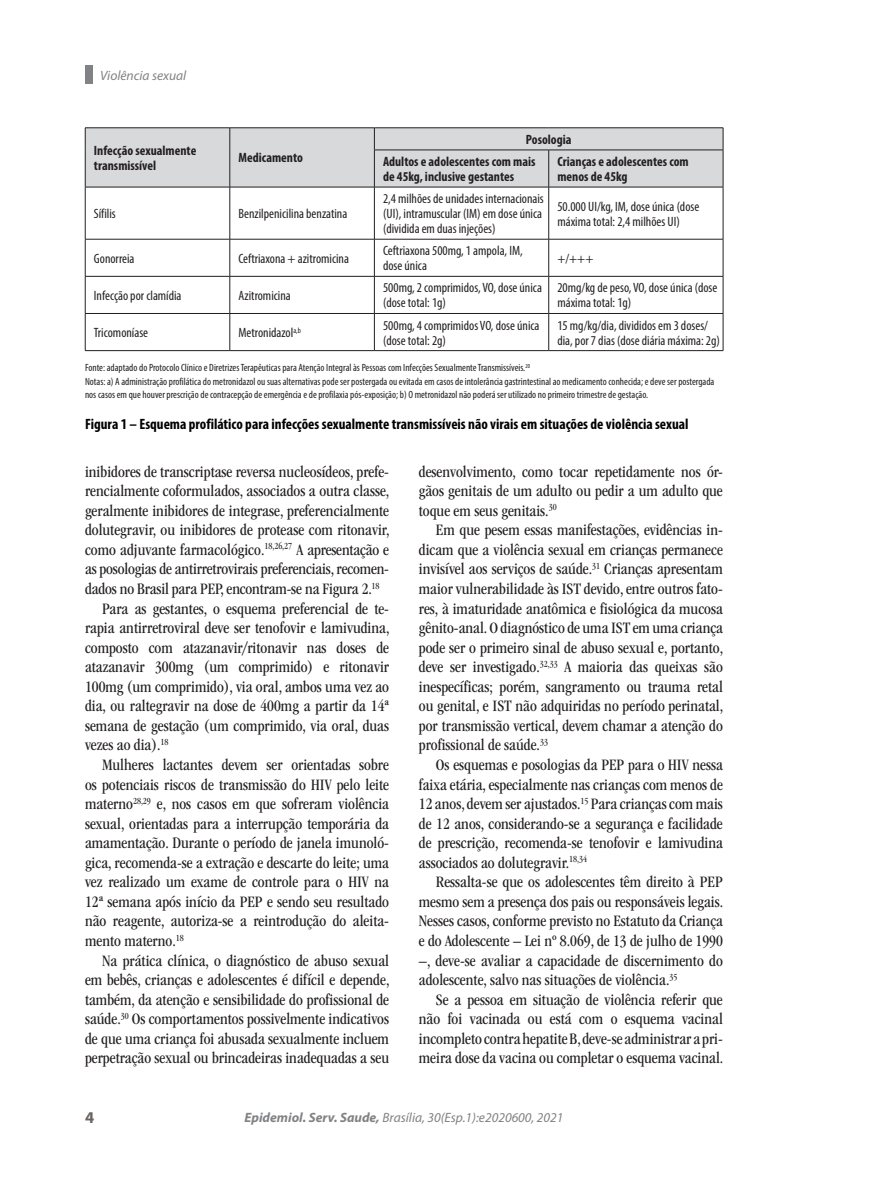
<style>
.page{position:relative;width:893px;height:1191px;background:#fff}
.page>*{position:absolute;margin:0;border:0;box-sizing:border-box;transform-origin:0 0}
.texto_nor{font:condensed 16.5px/19.5px "ITC Garamond Std";color:#231f20;text-align:justify}
.t1{font:700 16.5px "Myriad Pro";color:#6b6360}
.titulo_tab_fig{font:700 condensed 15px "Myriad Pro";color:#000}
.texto_tab_esq{font:condensed 13.5px/15px "Myriad Pro";color:#231f20}
.texto_tab_esq-2{font:700 condensed 13.5px/15px "Myriad Pro";color:#231f20}
.t2{font:italic 13.5px "Myriad Pro";color:#808285}
.texto_tab_cen{font:700 condensed 13.5px "Myriad Pro";color:#231f20}
.legenda_esq{font:condensed 10.5px/13.5px "Myriad Pro";color:#231f20}
.s1{font-weight:700}
</style>
<div class="page">
<div style="left:85px;top:65px;width:8px;height:19px;background:#808285"></div>
<hr style="left:85px;top:187px;width:145px;height:1px;background:#231f20">
<hr style="left:374px;top:187px;width:175px;height:1px;background:#231f20">
<hr style="left:549px;top:187px;width:174px;height:1px;background:#231f20">
<hr style="left:85px;top:127px;width:145px;height:1px;background:#231f20">
<hr style="left:374px;top:127px;width:175px;height:1px;background:#231f20">
<hr style="left:549px;top:127px;width:174px;height:1px;background:#231f20">
<hr style="left:230px;top:187px;width:1px;height:52px;background:#231f20">
<hr style="left:374px;top:187px;width:1px;height:52px;background:#231f20">
<hr style="left:548px;top:187px;width:1px;height:52px;background:#231f20">
<hr style="left:85px;top:239px;width:145px;height:1px;background:#231f20">
<hr style="left:230px;top:239px;width:144px;height:1px;background:#231f20">
<hr style="left:230px;top:239px;width:1px;height:37px;background:#231f20">
<hr style="left:374px;top:239px;width:175px;height:1px;background:#231f20">
<hr style="left:374px;top:239px;width:1px;height:37px;background:#231f20">
<hr style="left:549px;top:239px;width:174px;height:1px;background:#231f20">
<hr style="left:548px;top:239px;width:1px;height:37px;background:#231f20">
<hr style="left:85px;top:276px;width:145px;height:1px;background:#231f20">
<hr style="left:230px;top:276px;width:144px;height:1px;background:#231f20">
<hr style="left:230px;top:276px;width:1px;height:37px;background:#231f20">
<hr style="left:374px;top:276px;width:175px;height:1px;background:#231f20">
<hr style="left:374px;top:276px;width:1px;height:37px;background:#231f20">
<hr style="left:549px;top:276px;width:174px;height:1px;background:#231f20">
<hr style="left:548px;top:276px;width:1px;height:37px;background:#231f20">
<hr style="left:85px;top:313px;width:145px;height:1px;background:#231f20">
<hr style="left:230px;top:313px;width:144px;height:1px;background:#231f20">
<hr style="left:230px;top:314px;width:1px;height:36px;background:#231f20">
<hr style="left:374px;top:313px;width:175px;height:1px;background:#231f20">
<hr style="left:374px;top:314px;width:1px;height:36px;background:#231f20">
<hr style="left:549px;top:313px;width:174px;height:1px;background:#231f20">
<hr style="left:548px;top:314px;width:1px;height:36px;background:#231f20">
<hr style="left:85px;top:187px;width:1px;height:52px;background:#231f20">
<hr style="left:723px;top:187px;width:1px;height:52px;background:#231f20">
<hr style="left:85px;top:239px;width:1px;height:37px;background:#231f20">
<hr style="left:723px;top:239px;width:1px;height:37px;background:#231f20">
<hr style="left:85px;top:276px;width:1px;height:37px;background:#231f20">
<hr style="left:723px;top:276px;width:1px;height:37px;background:#231f20">
<hr style="left:85px;top:314px;width:1px;height:36px;background:#231f20">
<hr style="left:723px;top:314px;width:1px;height:36px;background:#231f20">
<hr style="left:85px;top:350px;width:145px;height:1px;background:#231f20">
<hr style="left:230px;top:350px;width:144px;height:1px;background:#231f20">
<hr style="left:374px;top:350px;width:175px;height:1px;background:#231f20">
<hr style="left:549px;top:350px;width:174px;height:1px;background:#231f20">
<hr style="left:230px;top:127px;width:144px;height:1px;background:#231f20">
<svg style="left:85px;top:128px;width:639px;height:59px;background:#d1d2d4"></svg>
<hr style="left:230px;top:150px;width:1px;height:37px;background:#231f20">
<hr style="left:374px;top:150px;width:1px;height:37px;background:#231f20">
<hr style="left:230px;top:187px;width:144px;height:1px;background:#231f20">
<p class="t2" style="left:100px;top:67px;width:88px">Violência sexual</p>
<p class="texto_tab_esq-2" style="left:94px;top:143px;width:104px">Infecção sexualmente transmissível</p>
<p class="texto_tab_esq-2" style="left:238px;top:150px;width:66px">Medicamento</p>
<p class="texto_tab_esq" style="left:94px;top:206px;width:23px">Sífilis</p>
<p class="texto_tab_esq" style="left:238px;top:206px;width:110px">Benzilpenicilina benzatina</p>
<p class="texto_tab_cen" style="left:526px;top:131px;width:47px">Posologia</p>
<p class="texto_tab_esq-2" style="left:383px;top:154px;width:154px">Adultos e adolescentes com mais de 45kg, inclusive gestantes</p>
<p class="texto_tab_esq-2" style="left:557px;top:154px;width:133px">Crianças e adolescentes com menos de 45kg</p>
<p class="texto_tab_esq" style="left:383px;top:191px;width:162px">2,4 milhões de unidades internacionais (UI), intramuscular (IM) em dose única (dividida em duas injeções)</p>
<p class="texto_tab_esq" style="left:557px;top:198px;width:143px">50.000 UI/kg, IM, dose única (dose máxima total: 2,4 milhões UI)</p>
<p class="texto_tab_esq" style="left:94px;top:251px;width:42px">Gonorreia</p>
<p class="texto_tab_esq" style="left:238px;top:251px;width:112px">Ceftriaxona + azitromicina</p>
<p class="texto_tab_esq" style="left:383px;top:243px;width:141px">Ceftriaxona 500mg, 1 ampola, IM, dose única</p>
<p class="texto_tab_esq" style="left:557px;top:251px;width:37px">+/+++</p>
<p class="texto_tab_esq" style="left:94px;top:288px;width:89px">Infecção por clamídia</p>
<p class="texto_tab_esq" style="left:238px;top:288px;width:54px">Azitromicina</p>
<p class="texto_tab_esq" style="left:383px;top:280px;width:160px">500mg, 2 comprimidos, VO, dose única (dose total: 1g)</p>
<p class="texto_tab_esq" style="left:557px;top:280px;width:161px">20mg/kg de peso, VO, dose única (dose máxima total: 1g)</p>
<p class="texto_tab_esq" style="left:94px;top:325px;width:56px">Tricomoníase</p>
<p class="texto_tab_esq" style="left:238px;top:325px;width:64px">Metronidazol<sup>a,b</sup></p>
<p class="texto_tab_esq" style="left:383px;top:317px;width:158px">500mg, 4 comprimidos VO, dose única (dose total: 2g)</p>
<p class="texto_tab_esq" style="left:557px;top:317px;width:164px">15 mg/kg/dia, divididos em 3 doses/ dia, por 7 dias (dose diária máxima: 2g)</p>
<p class="legenda_esq" style="left:85px;top:361px;width:446px">Fonte: adaptado do Protocolo Clínico e Diretrizes Terapêuticas para Atenção Integral às Pessoas com Infecções Sexualmente Transmissíveis.<sup>20</sup></p>
<p class="legenda_esq" style="left:85px;top:374px;width:631px">Notas: a) A administração profilática do metronidazol ou suas alternativas pode ser postergada ou evitada em casos de intolerância gastrintestinal ao medicamento conhecida; e deve ser postergada nos casos em que houver prescrição de contracepção de emergência e de profilaxia pós-exposição; b) O metronidazol não poderá ser utilizado no primeiro trimestre de gestação.</p>
<p class="titulo_tab_fig" style="left:85px;top:414px;width:605px">Figura 1 – Esquema profilático para infecções sexualmente transmissíveis não virais em situações de violência sexual</p>
<p class="texto_nor" style="left:85px;top:462px;width:306px">inibidores de transcriptase reversa nucleosídeos, prefe&shy;rencialmente coformulados, associados a outra classe, geralmente inibidores de integrase, preferencialmente dolutegravir, ou inibidores de protease com ritonavir, como adjuvante farmacológico.<sup>18,26,27</sup> A apresentação e as posologias de antirretrovirais preferenciais, recomen&shy;dados no Brasil para PEP, encontram-se na Figura 2.<sup>18</sup></p>
<p class="texto_nor" style="left:85px;top:598px;width:306px;text-indent:17px">Para as gestantes, o esquema preferencial de te&shy;rapia antirretroviral deve ser tenofovir e lamivudina, composto com atazanavir/ritonavir nas doses de atazanavir 300mg (um comprimido) e ritonavir 100mg (um comprimido), via oral, ambos uma vez ao dia, ou raltegravir na dose de 400mg a partir da 14ª semana de gestação (um comprimido, via oral, duas vezes ao dia).<sup>18</sup></p>
<p class="texto_nor" style="left:85px;top:755px;width:306px;text-indent:17px">Mulheres lactantes devem ser orientadas sobre os potenciais riscos de transmissão do HIV pelo leite materno<sup>28,29</sup> e, nos casos em que sofreram violência sexual, orientadas para a interrupção temporária da amamentação. Durante o período de janela imunoló&shy;gica, recomenda-se a extração e descarte do leite; uma vez realizado um exame de controle para o HIV na 12ª semana após início da PEP e sendo seu resultado não reagente, autoriza-se a reintrodução do aleita&shy;mento materno.<sup>18</sup></p>
<p class="texto_nor" style="left:85px;top:950px;width:306px;text-indent:17px">Na prática clínica, o diagnóstico de abuso sexual em bebês, crianças e adolescentes é difícil e depende, também, da atenção e sensibilidade do profissional de saúde.<sup>30</sup> Os comportamentos possivelmente indicativos de que uma criança foi abusada sexualmente incluem perpetração sexual ou brincadeiras inadequadas a seu</p>
<p class="texto_nor" style="left:419px;top:462px;width:306px">desenvolvimento, como tocar repetidamente nos ór&shy;gãos genitais de um adulto ou pedir a um adulto que toque em seus genitais.<sup>30</sup></p>
<p class="texto_nor" style="left:419px;top:520px;width:306px;text-indent:17px">Em que pesem essas manifestações, evidências in&shy;dicam que a violência sexual em crianças permanece invisível aos serviços de saúde.<sup>31</sup> Crianças apresentam maior vulnerabilidade às IST devido, entre outros fato&shy;res, à imaturidade anatômica e fisiológica da mucosa gênito-anal. O diagnóstico de uma IST em uma criança pode ser o primeiro sinal de abuso sexual e, portanto, deve ser investigado.<sup>32,33</sup> A maioria das queixas são inespecíficas; porém, sangramento ou trauma retal ou genital, e IST não adquiridas no período perinatal, por transmissão vertical, devem chamar a atenção do profissional de saúde.<sup>33</sup></p>
<p class="texto_nor" style="left:419px;top:755px;width:306px;text-indent:17px">Os esquemas e posologias da PEP para o HIV nessa faixa etária, especialmente nas crianças com menos de 12 anos, devem ser ajustados.<sup>15</sup> Para crianças com mais de 12 anos, considerando-se a segurança e facilidade de prescrição, recomenda-se tenofovir e lamivudina associados ao dolutegravir.<sup>18,34</sup></p>
<p class="texto_nor" style="left:419px;top:872px;width:306px;text-indent:17px">Ressalta-se que os adolescentes têm direito à PEP mesmo sem a presença dos pais ou responsáveis legais.<br>Nesses casos, conforme previsto no Estatuto da Criança e do Adolescente – Lei nº 8.069, de 13 de julho de 1990 –, deve-se avaliar a capacidade de discernimento do adolescente, salvo nas situações de violência.<sup>35</sup></p>
<p class="texto_nor" style="left:419px;top:989px;width:306px;text-indent:17px">Se a pessoa em situação de violência referir que não foi vacinada ou está com o esquema vacinal incompleto contra hepatite B, deve-se administrar a pri&shy;meira dose da vacina ou completar o esquema vacinal.</p>
<p class="t1" style="left:85px;top:1106px;width:11px">4</p>
<p class="t2" style="left:244px;top:1108px;width:320px"><span class="s1">Epidemiol. Serv. Saude,</span> Brasília, 30(Esp.1):e2020600, 2021</p>
</div>
